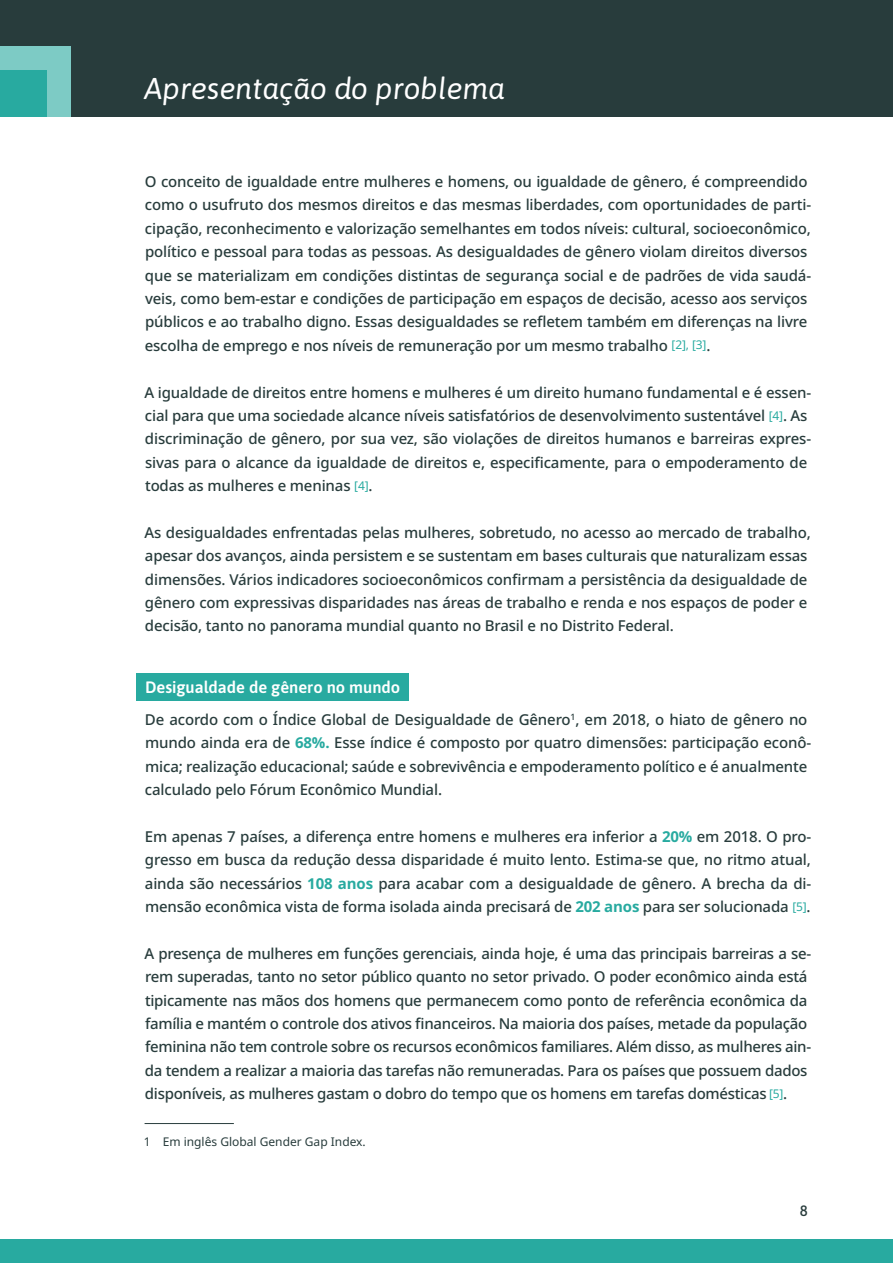
<style>
.page{position:relative;width:893px;height:1263px;background:#fff}
.page>*{position:absolute;margin:0;border:0;box-sizing:border-box;transform-origin:0 0}
.t1{font:italic 30px "Asap";color:#fff}
.t2{font:600 16.5px "Asap";color:#fff}
.t3{font:500 15px/23.4px "Noto Sans";letter-spacing:-.01em;color:#283c3c}
.t4{font:500 15px "Asap";color:#283c3c}
.t5{font:12px "Noto Sans";color:#283c3c}
.s1{font-weight:400;font-size:12px;color:#28aaa0}
.s2{font-weight:700;color:#28aaa0}
</style>
<div class="page">
<div style="left:0;top:0;width:893px;height:117px;background:#283c3c"></div>
<div style="left:0;top:47px;width:70px;height:70px;background:#7dcbc5"></div>
<div style="left:0;top:70px;width:47px;height:47px;background:#28aaa0"></div>
<div style="left:0;top:1239px;width:893px;height:24px;background:#28aaa0"></div>
<div style="left:136px;top:673px;width:273px;height:28px;background:#28aaa0"></div>
<hr style="left:145px;top:1123px;width:89px;height:1px;background:#283c3c">
<h1 class="t1" style="left:145px;top:69px;width:362px">Apresentação do problema</h1>
<p class="t3" style="left:145px;top:170px;width:668px">O conceito de igualdade entre mulheres e homens, ou igualdade de gênero, é compreendido como o usufruto dos mesmos direitos e das mesmas liberdades, com oportunidades de parti&shy;cipação, reconhecimento e valorização semelhantes em todos níveis: cultural, socioeconômico, político e pessoal para todas as pessoas. As desigualdades de gênero violam direitos diversos que se materializam em condições distintas de segurança social e de padrões de vida saudá&shy;veis, como bem-estar e condições de participação em espaços de decisão, acesso aos serviços públicos e ao trabalho digno. Essas desigualdades se refletem também em diferenças na livre escolha de emprego e nos níveis de remuneração por um mesmo trabalho <span class="s1">[2], [3]</span>.</p>
<p class="t3" style="left:144px;top:381px;width:668px">A igualdade de direitos entre homens e mulheres é um direito humano fundamental e é essen&shy;cial para que uma sociedade alcance níveis satisfatórios de desenvolvimento sustentável <span class="s1">[4]</span>. As discriminação de gênero, por sua vez, são violações de direitos humanos e barreiras expres&shy;sivas para o alcance da igualdade de direitos e, especificamente, para o empoderamento de todas as mulheres e meninas <span class="s1">[4]</span>.</p>
<p class="t3" style="left:144px;top:521px;width:668px">As desigualdades enfrentadas pelas mulheres, sobretudo, no acesso ao mercado de trabalho, apesar dos avanços, ainda persistem e se sustentam em bases culturais que naturalizam essas dimensões. Vários indicadores socioeconômicos confirmam a persistência da desigualdade de gênero com expressivas disparidades nas áreas de trabalho e renda e nos espaços de poder e decisão, tanto no panorama mundial quanto no Brasil e no Distrito Federal.</p>
<p class="t2" style="left:145px;top:675px;width:257px">Desigualdade de gênero no mundo</p>
<p class="t3" style="left:145px;top:708px;width:668px">De acordo com o Índice Global de Desigualdade de Gênero<sup>1</sup>, em 2018, o hiato de gênero no mundo ainda era de <span class="s2">68%.</span> Esse índice é composto por quatro dimensões: participação econô&shy;mica; realização educacional; saúde e sobrevivência e empoderamento político e é anualmente calculado pelo Fórum Econômico Mundial.</p>
<p class="t3" style="left:145px;top:825px;width:668px;text-align:justify">Em apenas 7 países, a diferença entre homens e mulheres era inferior a <span class="s2">20%</span> em 2018. O pro&shy;gresso em busca da redução dessa disparidade é muito lento. Estima-se que, no ritmo atual, ainda são necessários <span class="s2">108 anos</span> para acabar com a desigualdade de gênero. A brecha da di&shy;mensão econômica vista de forma isolada ainda precisará de <span class="s2">202 anos</span> para ser solucionada <span class="s1">[5]</span>.</p>
<p class="t3" style="left:144px;top:942px;width:668px">A presença de mulheres em funções gerenciais, ainda hoje, é uma das principais barreiras a se&shy;rem superadas, tanto no setor público quanto no setor privado. O poder econômico ainda está tipicamente nas mãos dos homens que permanecem como ponto de referência econômica da família e mantém o controle dos ativos financeiros. Na maioria dos países, metade da população feminina não tem controle sobre os recursos econômicos familiares. Além disso, as mulheres ain&shy;da tendem a realizar a maioria das tarefas não remuneradas. Para os países que possuem dados disponíveis, as mulheres gastam o dobro do tempo que os homens em tarefas domésticas <span class="s1">[5]</span>.</p>
<p class="t5" style="left:144px;top:1133px;width:223px">1 Em inglês Global Gender Gap Index.</p>
<p class="t4" style="left:800px;top:1200px;width:10px">8</p>
</div>
